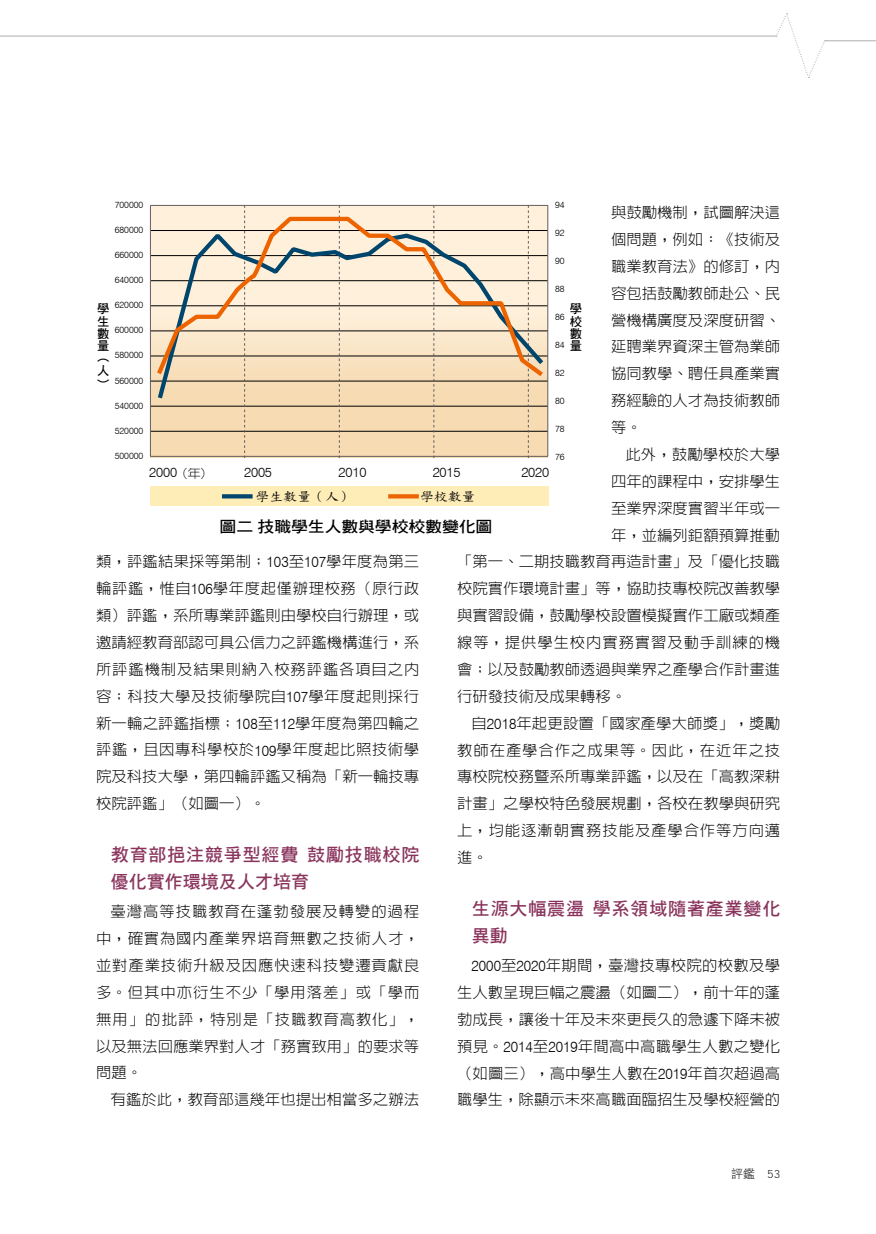
<style>
.page{position:relative;width:876px;height:1234px;background:#fff}
.page>*{position:absolute;margin:0;border:0;box-sizing:border-box;transform-origin:0 0}
.t1{font:18px/26.8px "DF Hei Std W7";letter-spacing:.045em;color:#8a345d}
.t2{font:15.45px "DF Hei Std W7";letter-spacing:-.01em;color:#000;scale:1.1 1}
.t3{font:300 15px/26.8px "AR Hei B5 HK";color:#000;text-align:justify}
.t4{font:300 15px "AR Hei B5 HK";letter-spacing:.055em;color:#000}
.t5{font:300 15px "AR Hei B5 HK";letter-spacing:.06em;color:#000}
.t6{font:300 13.5px "Swiss 721 BT";letter-spacing:-.01em;color:#000}
.t7{font:12.75px "DF Biao Kai Shu Std W5";letter-spacing:-.01em;color:#000;scale:1.1 1}
.t8{font:12.3px/12.3px "DF Hei Std W7";color:#000;text-align:justify}
.t9{font:12px "DF Hei Std W3";color:#000}
.t10{font:300 12px "AR Hei B5 HK";color:#000;scale:1.12 1}
.t11{font:300 9.15px "Swiss 721 BT";letter-spacing:-.01em;color:#000}
.s1{font-family:"Swiss 721 BT"}
</style>
<div class="page">
<hr style="left:0;top:35px;width:776px;height:2px;background:#b5b6b6">
<hr style="left:825px;top:40px;width:51px;height:1px;background:#b5b6b6">
<svg style="left:776px;top:13px;width:50px;height:65px"></svg>
<svg style="left:151px;top:206px;width:396px;height:250px;background:#f4dbb7"></svg>
<hr style="left:150px;top:205px;width:398px;height:1px;background:#615f5f">
<svg style="left:150px;top:206px;width:1px;height:250px"></svg>
<svg style="left:547px;top:206px;width:1px;height:250px"></svg>
<hr style="left:150px;top:456px;width:398px;height:1px;background:#615f5f">
<hr style="left:151px;top:230px;width:396px;height:1px;background:#000">
<hr style="left:151px;top:255px;width:396px;height:1px;background:#000">
<hr style="left:151px;top:280px;width:396px;height:1px;background:#000">
<hr style="left:151px;top:305px;width:396px;height:1px;background:#000">
<hr style="left:151px;top:330px;width:396px;height:1px;background:#000">
<hr style="left:151px;top:355px;width:396px;height:1px;background:#000">
<hr style="left:151px;top:380px;width:396px;height:1px;background:#000">
<hr style="left:151px;top:406px;width:396px;height:1px;background:#000">
<hr style="left:151px;top:431px;width:396px;height:1px;background:#000">
<svg style="left:244px;top:206px;width:1px;height:252px"></svg>
<svg style="left:339px;top:206px;width:1px;height:252px"></svg>
<svg style="left:433px;top:206px;width:1px;height:252px"></svg>
<svg style="left:528px;top:206px;width:1px;height:252px"></svg>
<svg style="left:155px;top:380px;width:393px;height:23px;background:#e8cfaa"></svg>
<svg style="left:153px;top:215px;width:395px;height:165px;background:#e9d8bf"></svg>
<div style="left:150px;top:486px;width:399px;height:20px;background:#ffedb8"></div>
<svg style="left:222px;top:494px;width:31px;height:4px"></svg>
<svg style="left:388px;top:494px;width:31px;height:4px"></svg>
<p class="t11" style="left:115px;top:199px;width:30px">700000</p>
<p class="t11" style="left:115px;top:224px;width:30px">680000</p>
<p class="t11" style="left:115px;top:249px;width:30px">660000</p>
<p class="t11" style="left:115px;top:274px;width:30px">640000</p>
<p class="t11" style="left:115px;top:299px;width:30px">620000</p>
<p class="t11" style="left:115px;top:324px;width:30px">600000</p>
<p class="t11" style="left:115px;top:349px;width:30px">580000</p>
<p class="t11" style="left:115px;top:374px;width:30px">560000</p>
<p class="t11" style="left:115px;top:399px;width:30px">540000</p>
<p class="t11" style="left:115px;top:425px;width:30px">520000</p>
<p class="t11" style="left:115px;top:450px;width:30px">500000</p>
<p class="t11" style="left:555px;top:199px;width:11px">94</p>
<p class="t11" style="left:555px;top:227px;width:11px">92</p>
<p class="t11" style="left:555px;top:255px;width:11px">90</p>
<p class="t11" style="left:555px;top:283px;width:11px">88</p>
<p class="t11" style="left:555px;top:311px;width:11px">86</p>
<p class="t11" style="left:555px;top:339px;width:11px">84</p>
<p class="t11" style="left:555px;top:367px;width:11px">82</p>
<p class="t11" style="left:555px;top:395px;width:11px">80</p>
<p class="t11" style="left:555px;top:423px;width:11px">78</p>
<p class="t11" style="left:555px;top:450px;width:11px">76</p>
<p class="t3" style="left:611px;top:199px;width:171px">與鼓勵機制，試圖解決這個問題，例如：《技術及職業教育法》的修訂，內容包括鼓勵教師赴公、民營機構廣度及深度研習、延聘業界資深主管為業師協同教學、聘任具產業實務經驗的人才為技術教師等。</p>
<p class="t3" style="left:625px;top:441px;width:156px">此外，鼓勵學校於大學</p>
<p class="t3" style="left:611px;top:468px;width:171px">四年的課程中，安排學生</p>
<p class="t3" style="left:611px;top:494px;width:171px">至業界深度實習半年或一</p>
<p class="t3" style="left:611px;top:521px;width:171px">年，並編列鉅額預算推動</p>
<p class="t3" style="left:457px;top:548px;width:325px">「第一、二期技職教育再造計畫」及「優化技職</p>
<p class="t3" style="left:457px;top:575px;width:325px">校院實作環境計畫」等，協助技專校院改善教學</p>
<p class="t3" style="left:457px;top:601px;width:325px">與實習設備，鼓勵學校設置模擬實作工廠或類產</p>
<p class="t4" style="left:457px;top:634px;width:325px">線等，提供學生校內實務實習及動手訓練的機</p>
<p class="t3" style="left:457px;top:655px;width:325px">會；以及鼓勵教師透過與業界之產學合作計畫進</p>
<p class="t3" style="left:457px;top:682px;width:171px">行研發技術及成果轉移。</p>
<p class="t3" style="left:472px;top:709px;width:310px">自<span class="s1">2018</span>年起更設置「國家產學大師獎」，獎勵</p>
<p class="t5" style="left:457px;top:742px;width:325px">教師在產學合作之成果等。因此，在近年之技</p>
<p class="t3" style="left:457px;top:763px;width:325px">專校院校務暨系所專業評鑑，以及在「高教深耕</p>
<p class="t3" style="left:457px;top:790px;width:325px">計畫」之學校特色發展規劃，各校在教學與研究</p>
<p class="t4" style="left:457px;top:823px;width:325px">上，均能逐漸朝實務技能及產學合作等方向邁</p>
<p class="t3" style="left:457px;top:843px;width:32px">進。</p>
<p class="t1" style="left:472px;top:894px;width:310px">生源大幅震盪 學系領域隨著產業變化異動</p>
<p class="t3" style="left:457px;top:951px;width:325px;text-indent:14px"><span class="s1">2000</span>至<span class="s1">2020</span>年期間，臺灣技專校院的校數及學生人數呈現巨幅之震盪（如圖二），前十年的蓬勃成長，讓後十年及未來更長久的急遽下降未被預見。<span class="s1">2014</span>至<span class="s1">2019</span>年間高中高職學生人數之變化（如圖三），高中學生人數在<span class="s1">2019</span>年首次超過高職學生，除顯示未來高職面臨招生及學校經營的</p>
<p class="t8" style="left:97px;top:302px;width:14px">學生數量（人）</p>
<p class="t8" style="left:570px;top:302px;width:14px">學校數量</p>
<p class="t10" style="left:175px;top:467px;width:35px">（年）</p>
<p class="t6" style="left:149px;top:464px;width:29px">2000</p>
<p class="t6" style="left:244px;top:464px;width:29px">2005</p>
<p class="t6" style="left:339px;top:464px;width:29px">2010</p>
<p class="t6" style="left:433px;top:464px;width:29px">2015</p>
<p class="t6" style="left:521px;top:464px;width:29px">2020</p>
<p class="t7" style="left:256px;top:489px;width:90px">學生數量（人）</p>
<p class="t7" style="left:420px;top:489px;width:52px">學校數量</p>
<p class="t2" style="left:220px;top:517px;width:250px">圖二技職學生人數與學校校數變化圖</p>
<p class="t3" style="left:96px;top:548px;width:325px">類，評鑑結果採等第制；<span class="s1">103</span>至<span class="s1">107</span>學年度為第三輪評鑑，惟自<span class="s1">106</span>學年度起僅辦理校務（原行政類）評鑑，系所專業評鑑則由學校自行辦理，或邀請經教育部認可具公信力之評鑑機構進行，系所評鑑機制及結果則納入校務評鑑各項目之內容；科技大學及技術學院自<span class="s1">107</span>學年度起則採行新一輪之評鑑指標；<span class="s1">108</span>至<span class="s1">112</span>學年度為第四輪之評鑑，且因專科學校於<span class="s1">109</span>學年度起比照技術學院及科技大學，第四輪評鑑又稱為「新一輪技專校院評鑑」（如圖一）。</p>
<p class="t1" style="left:111px;top:840px;width:310px">教育部挹注競爭型經費 鼓勵技職校院優化實作環境及人才培育</p>
<p class="t3" style="left:96px;top:897px;width:325px;text-indent:14px">臺灣高等技職教育在蓬勃發展及轉變的過程中，確實為國內產業界培育無數之技術人才，並對產業技術升級及因應快速科技變遷貢獻良多。但其中亦衍生不少「學用落差」或「學而無用」的批評，特別是「技職教育高教化」，以及無法回應業界對人才「務實致用」的要求等問題。</p>
<p class="t3" style="left:111px;top:1085px;width:310px">有鑑於此，教育部這幾年也提出相當多之辦法</p>
<p class="t9" style="left:731px;top:1167px;width:51px">評鑑 53</p>
</div>
